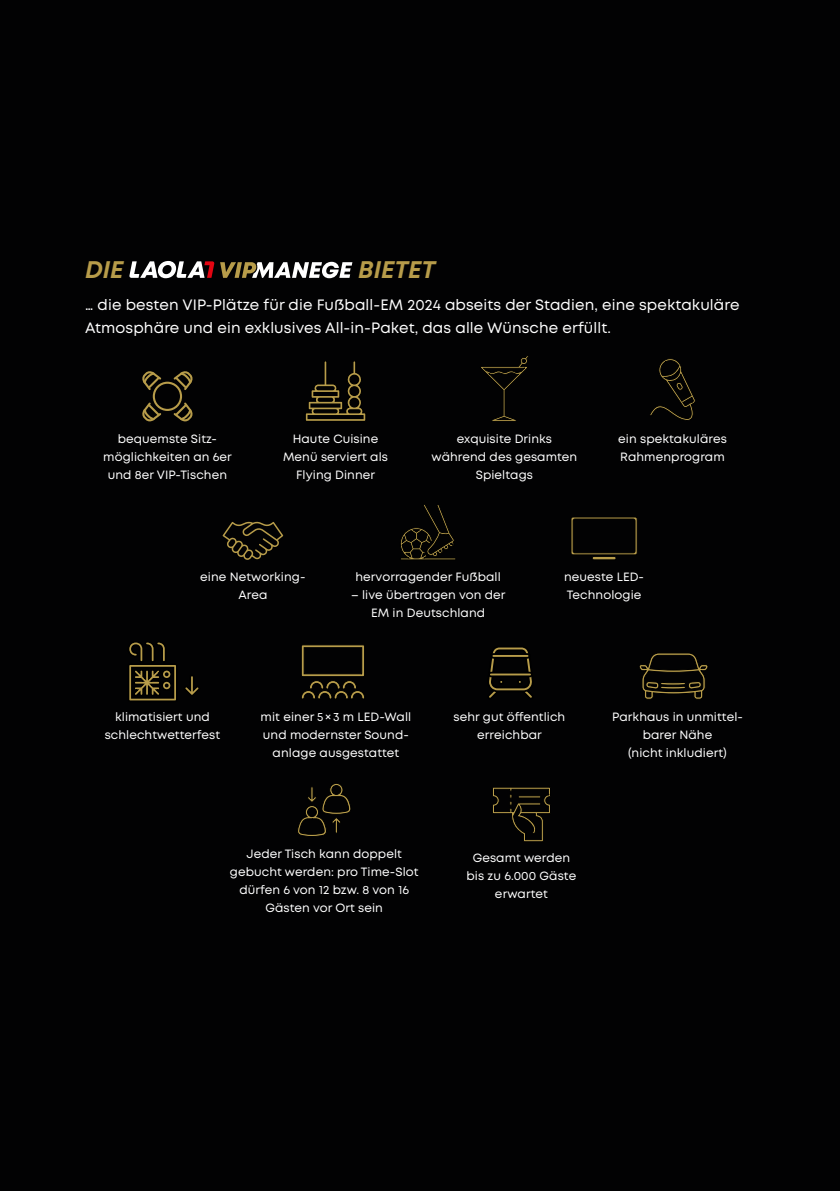
<style>
.page{position:relative;width:840px;height:1191px;background:#fff}
.page>*{position:absolute;margin:0;border:0;box-sizing:border-box;transform-origin:0 0}
.t1{font:italic 700 24px "Mont";color:#b79c4a}
.t2{font:15px/23px "Mont";letter-spacing:.005em;color:#fff}
.t3{font:12px/18px "Mont";letter-spacing:.005em;color:#fff;text-align:center}
</style>
<div class="page">
<div style="left:0;top:0;width:839px;height:1191px;background:#020203"></div>
<svg style="left:129px;top:261px;width:85px;height:17px"></svg>
<svg style="left:220px;top:262px;width:132px;height:16px"></svg>
<svg style="left:481px;top:356px;width:47px;height:65px"></svg>
<svg style="left:222px;top:521px;width:61px;height:39px"></svg>
<svg style="left:142px;top:371px;width:51px;height:50px"></svg>
<svg style="left:493px;top:787px;width:57px;height:55px"></svg>
<svg style="left:571px;top:517px;width:66px;height:43px"></svg>
<svg style="left:400px;top:505px;width:56px;height:55px"></svg>
<svg style="left:305px;top:361px;width:61px;height:60px"></svg>
<svg style="left:301px;top:645px;width:64px;height:54px"></svg>
<svg style="left:489px;top:647px;width:43px;height:51px"></svg>
<svg style="left:639px;top:653px;width:69px;height:46px"></svg>
<svg style="left:650px;top:359px;width:45px;height:61px"></svg>
<svg style="left:129px;top:642px;width:70px;height:59px"></svg>
<svg style="left:298px;top:783px;width:53px;height:53px"></svg>
<h1 class="t1" style="left:85px;top:254px;width:40px">DIE</h1>
<h1 class="t1" style="left:358px;top:254px;width:79px">BIETET</h1>
<p class="t2" style="left:85px;top:293px;width:655px">… die besten VIP-Plätze für die Fußball-EM 2024 abseits der Stadien, eine spektakuläre<br>Atmosphäre und ein exklusives All-in-Paket, das alle Wünsche erfüllt.</p>
<p class="t3" style="left:103px;top:430px;width:130px">bequemste Sitz&shy;möglichkeiten an 6er und 8er VIP-Tischen</p>
<p class="t3" style="left:618px;top:430px;width:110px;text-align:left">ein spektakuläres<br>Rahmenprogram</p>
<p class="t3" style="left:431px;top:430px;width:147px">exquisite Drinks während des gesamten<br>Spieltags</p>
<p class="t3" style="left:283px;top:430px;width:106px">Haute Cuisine<br>Menü serviert als<br>Flying Dinner</p>
<p class="t3" style="left:200px;top:567px;width:107px">eine Networking-<br>Area</p>
<p class="t3" style="left:355px;top:567px;width:147px">hervorragender Fußball</p>
<p class="t3" style="left:351px;top:585px;width:156px">– live übertragen von der<br>EM in Deutschland</p>
<p class="t3" style="left:563px;top:567px;width:81px;text-align:left">neueste LED-<br>Technologie</p>
<p class="t3" style="left:453px;top:707px;width:113px">sehr gut öffentlich erreichbar</p>
<p class="t3" style="left:105px;top:707px;width:117px">klimatisiert und schlechtwetterfest</p>
<p class="t3" style="left:611px;top:707px;width:132px">Parkhaus in unmittel&shy;barer Nähe<br>(nicht inkludiert)</p>
<p class="t3" style="left:260px;top:707px;width:152px">mit einer 5 × 3 m LED-Wall und modernster Sound&shy;anlage ausgestattet</p>
<p class="t3" style="left:230px;top:845px;width:190px">Jeder Tisch kann doppelt gebucht werden: pro Time-Slot dürfen 6 von 12 bzw. 8 von 16<br>Gästen vor Ort sein</p>
<p class="t3" style="left:466px;top:849px;width:111px">Gesamt werden bis zu 6.000 Gäste erwartet</p>
</div>
